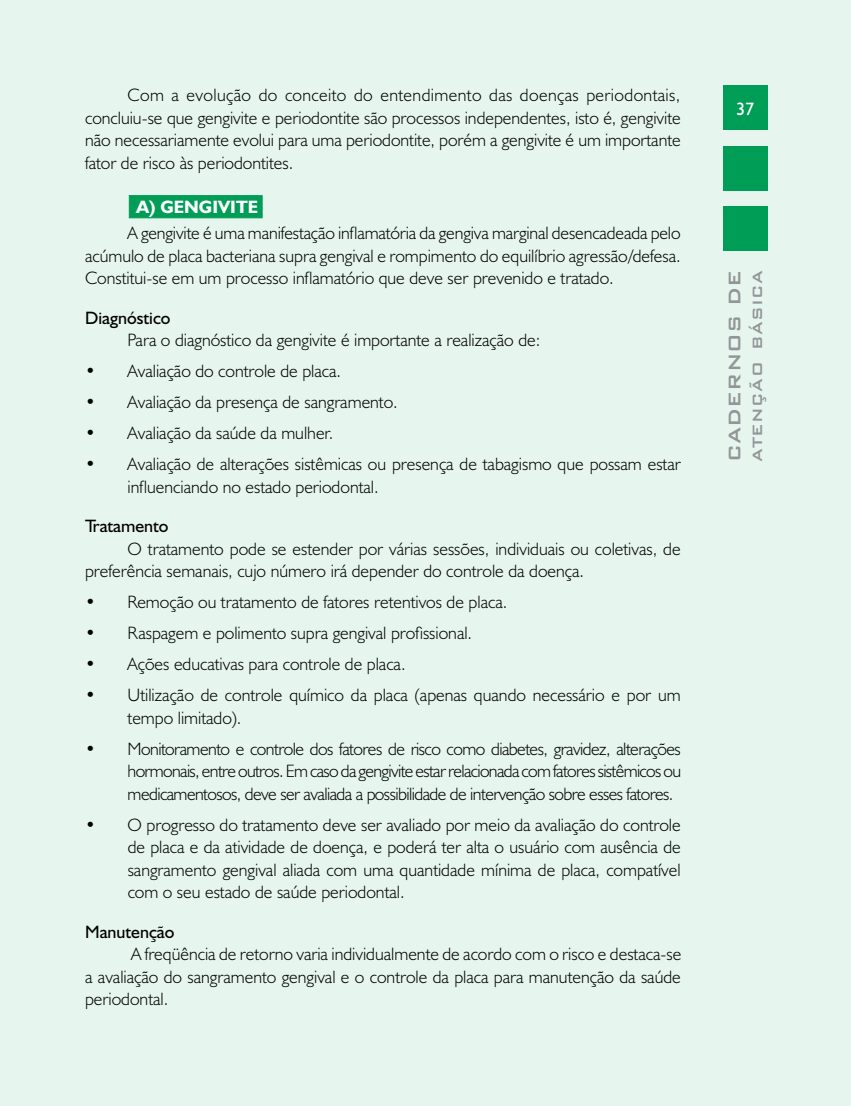
<style>
.page{position:relative;width:851px;height:1106px;background:#fff}
.page>*{position:absolute;margin:0;border:0;box-sizing:border-box;transform-origin:0 0}
.t1{font:500 22.5px "Bank Gothic BT";color:#939598}
.t2{font:300 18px/22.5px "Humanist 521 BT";color:#000;text-align:justify}
.t3{font:18px "Humanist 521 BT";color:#000}
.t4{font:500 18px "Bank Gothic BT";letter-spacing:.025em;color:#939598}
.t5{font:700 18px "Humanist 521 BT";color:#fff}
.t6{font:18px "Humanist 521 BT";color:#fff}
</style>
<div class="page">
<div style="left:0;top:0;width:850px;height:1106px;background:#e6f5ee"></div>
<div style="left:723px;top:85px;width:44px;height:44px;background:#009d57"></div>
<div style="left:723px;top:146px;width:44px;height:44px;background:#009d57"></div>
<div style="left:723px;top:207px;width:44px;height:44px;background:#009d57"></div>
<div style="left:129px;top:195px;width:133px;height:23px;background:#009d57;border:1px solid #009d57"></div>
<p class="t2" style="left:85px;top:84px;width:597px;text-indent:43px">Com a evolução do conceito do entendimento das doenças periodontais, concluiu-se que gengivite e periodontite são processos independentes, isto é, gengivite não necessariamente evolui para uma periodontite, porém a gengivite é um importante fator de risco às periodontites.</p>
<p class="t5" style="left:136px;top:195px;width:123px">A) GENGIVITE</p>
<p class="t2" style="left:85px;top:222px;width:597px;text-indent:43px">A gengivite é uma manifestação inflamatória da gengiva marginal desencadeada pelo acúmulo de placa bacteriana supra gengival e rompimento do equilíbrio agressão/defesa.<br>Constitui-se em um processo inflamatório que deve ser prevenido e tratado.</p>
<p class="t3" style="left:85px;top:307px;width:87px">Diagnóstico</p>
<p class="t2" style="left:128px;top:329px;width:414px">Para o diagnóstico da gengivite é importante a realização de:</p>
<p class="t2" style="left:85px;top:360px;width:257px">• Avaliação do controle de placa.</p>
<p class="t2" style="left:85px;top:391px;width:314px">• Avaliação da presença de sangramento.</p>
<p class="t2" style="left:85px;top:421px;width:250px">• Avaliação da saúde da mulher.</p>
<p class="t2" style="left:128px;top:452px;width:554px;text-indent:-43px">• Avaliação de alterações sistêmicas ou presença de tabagismo que possam estar influenciando no estado periodontal.</p>
<p class="t3" style="left:85px;top:515px;width:85px">Tratamento</p>
<p class="t2" style="left:85px;top:537px;width:597px;text-indent:43px">O tratamento pode se estender por várias sessões, individuais ou coletivas, de preferência semanais, cujo número irá depender do controle da doença.</p>
<p class="t2" style="left:85px;top:590px;width:423px">• Remoção ou tratamento de fatores retentivos de placa.</p>
<p class="t2" style="left:85px;top:621px;width:388px">• Raspagem e polimento supra gengival profissional.</p>
<p class="t2" style="left:85px;top:652px;width:322px">• Ações educativas para controle de placa.</p>
<p class="t2" style="left:128px;top:683px;width:554px;text-indent:-42px">• Utilização de controle químico da placa (apenas quando necessário e por um tempo limitado).</p>
<p class="t2" style="left:128px;top:737px;width:555px;text-indent:-43px">• Monitoramento e controle dos fatores de risco como diabetes, gravidez, alterações hormonais, entre outros. Em caso da gengivite estar relacionada com fatores sistêmicos ou medicamentosos, deve ser avaliada a possibilidade de intervenção sobre esses fatores.</p>
<p class="t2" style="left:128px;top:813px;width:554px;text-indent:-43px">• O progresso do tratamento deve ser avaliado por meio da avaliação do controle de placa e da atividade de doença, e poderá ter alta o usuário com ausência de sangramento gengival aliada com uma quantidade mínima de placa, compatível com o seu estado de saúde periodontal.</p>
<p class="t3" style="left:85px;top:920px;width:91px">Manutenção</p>
<p class="t2" style="left:85px;top:942px;width:597px;text-indent:46px">A freqüência de retorno varia individualmente de acordo com o risco e destaca-se a avaliação do sangramento gengival e o controle da placa para manutenção da saúde periodontal.</p>
<p class="t6" style="left:736px;top:97px;width:20px">37</p>
<p class="t1" style="left:722px;top:461px;width:193px;rotate:-90deg">CADERNOS DE</p>
<p class="t4" style="left:747px;top:461px;width:193px;rotate:-90deg">ATENÇÃO BÁSICA</p>
</div>
